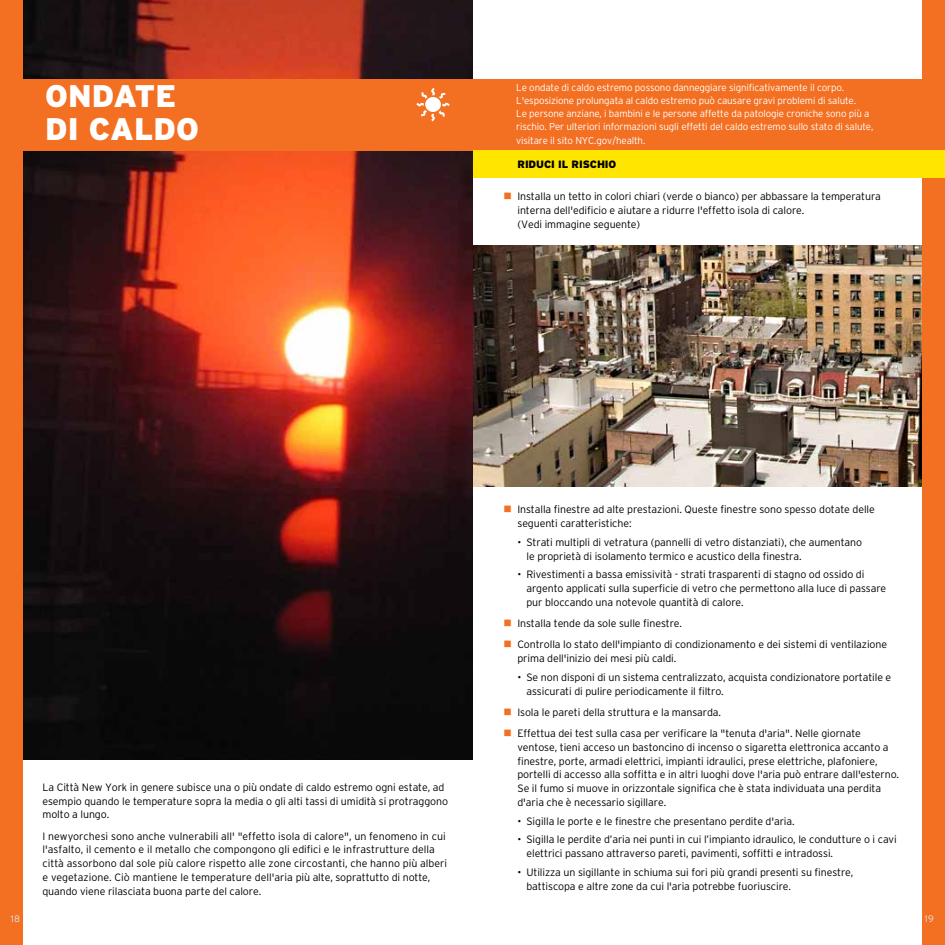
<style>
.page{position:relative;width:945px;height:945px;background:#fff}
.page>*{position:absolute;margin:0;border:0;box-sizing:border-box;transform-origin:0 0}
.t1{font:900 31.25px/32.5px "Interstate";letter-spacing:.005em;color:#fff}
.t2{font:300 10.62px/13.8px "Interstate";letter-spacing:-.01em;color:#000}
.t3{font:900 10.62px "Interstate";letter-spacing:-.01em;color:#000}
.t4{font:300 10px/13.1px "Interstate";letter-spacing:-.015em;color:#fff}
.t5{font:300 9.38px "Interstate";color:#e6e7e8}
.s1{color:#f36f21}
</style>
<div class="page">
<img style="left:472px;top:246px;width:450px;height:241px">
<div style="left:472px;top:79px;width:473px;height:72px;background:#f36f21"></div>
<div style="left:922px;top:0;width:23px;height:945px;background:#f36f21"></div>
<div style="left:472px;top:150px;width:473px;height:28px;background:#ffe600"></div>
<img style="left:22px;top:0;width:450px;height:760px">
<div style="left:0;top:79px;width:472px;height:72px;background:#f36f21"></div>
<div style="left:0;top:0;width:22px;height:945px;background:#f36f21"></div>
<svg style="left:416px;top:88px;width:34px;height:33px"></svg>
<h1 class="t1" style="left:45px;top:79px;width:155px">ONDATE<br>DI CALDO</h1>
<p class="t4" style="left:516px;top:81px;width:359px">Le ondate di caldo estremo possono danneggiare significativamente il corpo.<br>L'esposizione prolungata al caldo estremo può causare gravi problemi di salute.<br>Le persone anziane, i bambini e le persone affette da patologie croniche sono più a rischio. Per ulteriori informazioni sugli effetti del caldo estremo sullo stato di salute, visitare il sito NYC.gov/health.</p>
<p class="t3" style="left:518px;top:158px;width:100px">RIDUCI IL RISCHIO</p>
<p class="t2" style="left:517px;top:190px;width:365px;text-indent:-14px"><span class="s1">■</span> Installa un tetto in colori chiari (verde o bianco) per abbassare la temperatura interna dell'edificio e aiutare a ridurre l'effetto isola di calore.<br>(Vedi immagine seguente)</p>
<p class="t2" style="left:42px;top:780px;width:407px">La Città New York in genere subisce una o più ondate di caldo estremo ogni estate, ad esempio quando le temperature sopra la media o gli alti tassi di umidità si protraggono molto a lungo.</p>
<p class="t2" style="left:42px;top:829px;width:406px">I newyorchesi sono anche vulnerabili all' "effetto isola di calore", un fenomeno in cui l'asfalto, il cemento e il metallo che compongono gli edifici e le infrastrutture della città assorbono dal sole più calore rispetto alle zone circostanti, che hanno più alberi e vegetazione. Ciò mantiene le temperature dell'aria più alte, soprattutto di notte, quando viene rilasciata buona parte del calore.</p>
<p class="t2" style="left:517px;top:503px;width:359px;text-indent:-14px"><span class="s1">■</span> Installa finestre ad alte prestazioni. Queste finestre sono spesso dotate delle seguenti caratteristiche:</p>
<p class="t2" style="left:526px;top:535px;width:337px;text-indent:-9px">• Strati multipli di vetratura (pannelli di vetro distanziati), che aumentano le proprietà di isolamento termico e acustico della finestra.</p>
<p class="t2" style="left:526px;top:568px;width:361px;text-indent:-9px">• Rivestimenti a bassa emissività - strati trasparenti di stagno od ossido di argento applicati sulla superficie di vetro che permettono alla luce di passare pur bloccando una notevole quantità di calore.</p>
<p class="t2" style="left:503px;top:617px;width:180px"><span class="s1">■</span> Installa tende da sole sulle finestre.</p>
<p class="t2" style="left:517px;top:638px;width:371px;text-indent:-14px"><span class="s1">■</span> Controlla lo stato dell'impianto di condizionamento e dei sistemi di ventilazione prima dell'inizio dei mesi più caldi.</p>
<p class="t2" style="left:526px;top:670px;width:366px;text-indent:-9px">• Se non disponi di un sistema centralizzato, acquista condizionatore portatile e assicurati di pulire periodicamente il filtro.</p>
<p class="t2" style="left:503px;top:705px;width:219px"><span class="s1">■</span> Isola le pareti della struttura e la mansarda.</p>
<p class="t2" style="left:517px;top:727px;width:383px;text-indent:-14px"><span class="s1">■</span> Effettua dei test sulla casa per verificare la "tenuta d'aria". Nelle giornate ventose, tieni acceso un bastoncino di incenso o sigaretta elettronica accanto a finestre, porte, armadi elettrici, impianti idraulici, prese elettriche, plafoniere, portelli di accesso alla soffitta e in altri luoghi dove l'aria può entrare dall'esterno.<br>Se il fumo si muove in orizzontale significa che è stata individuata una perdita d'aria che è necessario sigillare.</p>
<p class="t2" style="left:517px;top:814px;width:279px">• Sigilla le porte e le finestre che presentano perdite d'aria.</p>
<p class="t2" style="left:526px;top:833px;width:372px;text-indent:-9px">• Sigilla le perdite d’aria nei punti in cui l’impianto idraulico, le condutture o i cavi elettrici passano attraverso pareti, pavimenti, soffitti e intradossi.</p>
<p class="t2" style="left:526px;top:865px;width:328px;text-indent:-9px">• Utilizza un sigillante in schiuma sui fori più grandi presenti su finestre, battiscopa e altre zone da cui l'aria potrebbe fuoriuscire.</p>
<p class="t5" style="left:11px;top:913px;width:11px">18</p>
<p class="t5" style="left:925px;top:913px;width:10px">19</p>
</div>
